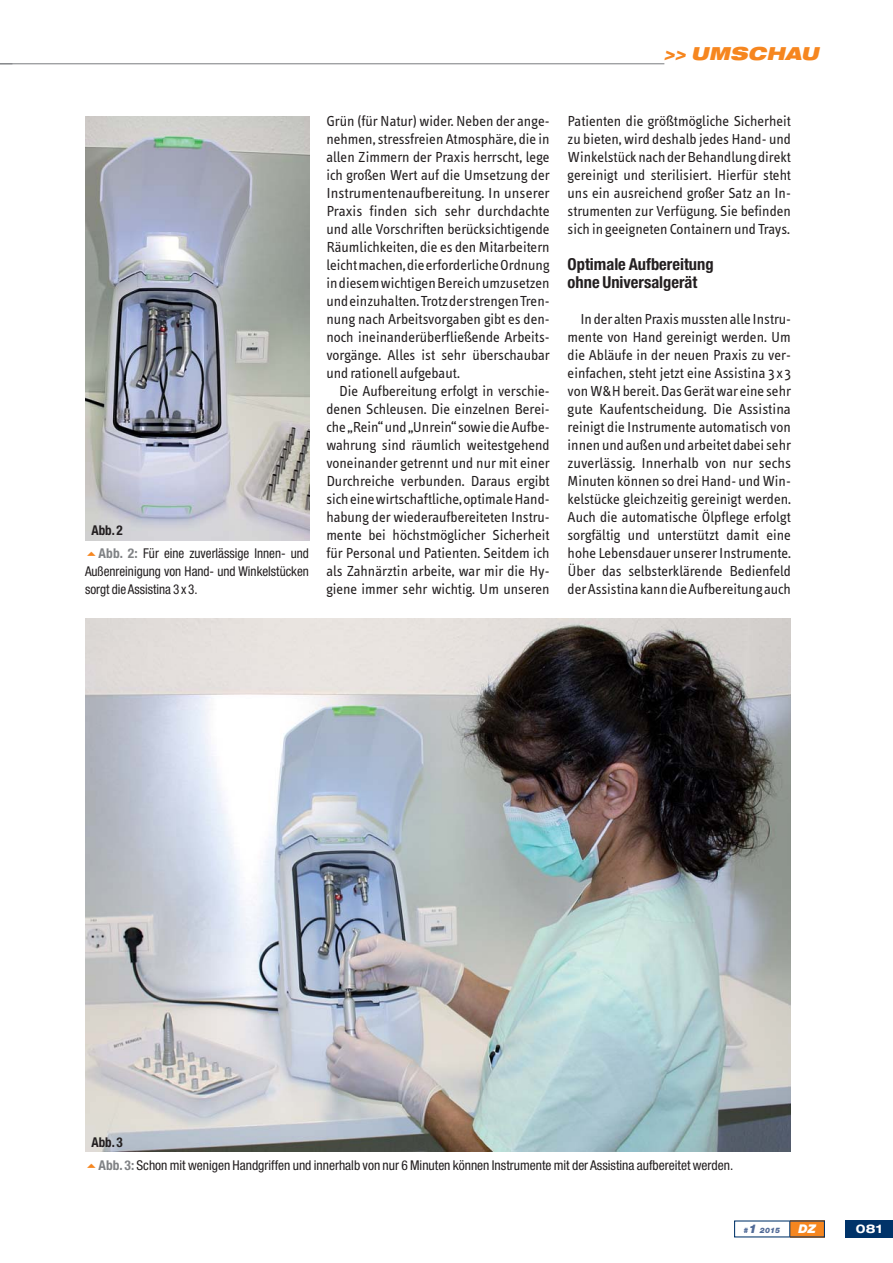
<style>
.page{position:relative;width:893px;height:1263px;background:#fff}
.page>*{position:absolute;margin:0;border:0;box-sizing:border-box;transform-origin:0 0}
.t1{font:italic 900 expanded 18px "Helvetica Neue";color:#f6861f}
.t2{font:700 condensed 16.5px/18px "Helvetica Neue";color:#231f20}
.t3{font:15px/18px "Info Text";color:#231f20;text-align:justify}
.t4{font:condensed 13.5px/18px "Helvetica Neue";color:#231f20;text-align:justify}
.t5{font:700 condensed 13.5px "Helvetica Neue";color:#231f20}
.t6{font:700 expanded 12px "Helvetica Neue";color:#fff}
.t7{font:italic 900 12px "Helvetica Neue";color:#fff}
.t8{font:italic 900 7.5px "Helvetica Neue";color:#516b98}
.s1{font-weight:700;color:#808285}
.s2{font-size:12px}
</style>
<div class="page">
<div style="left:790px;top:1220px;width:35px;height:17px;background:#f6861f"></div>
<div style="left:845px;top:1220px;width:48px;height:17px;background:#003369"></div>
<svg style="left:789px;top:1221px;width:1px;height:16px"></svg>
<img style="left:85px;top:116px;width:224px;height:424px">
<hr style="left:0;top:63px;width:664px;height:1px;background:#808285">
<img style="left:85px;top:619px;width:706px;height:533px">
<p class="t1" style="left:664px;top:45px;width:160px">&gt;&gt; UMSCHAU</p>
<p class="t5" style="left:91px;top:525px;width:33px">Abb. 2</p>
<p class="t4" style="left:85px;top:546px;width:225px;text-indent:14px"><span class="s1">Abb. 2:</span> Für eine zuverlässige Innen- und Außenreinigung von Hand- und Winkelstücken sorgt die Assistina 3 x 3.</p>
<p class="t3" style="left:326px;top:113px;width:225px">Grün (für Natur) wider. Neben der ange&shy;nehmen, stressfreien Atmosphäre, die in allen Zimmern der Praxis herrscht, lege ich großen Wert auf die Umsetzung der Instrumentenaufbereitung. In unserer Praxis finden sich sehr durchdachte und alle Vorschriften berücksichtigende Räumlichkeiten, die es den Mitarbeitern leicht machen, die erforderliche Ordnung in diesem wichtigen Bereich umzusetzen und einzuhalten. Trotz der strengen Tren&shy;nung nach Arbeitsvorgaben gibt es den&shy;noch ineinanderüberfließende Arbeits&shy;vorgänge. Alles ist sehr überschaubar und rationell aufgebaut.</p>
<p class="t3" style="left:326px;top:383px;width:225px;text-indent:13px">Die Aufbereitung erfolgt in verschie&shy;denen Schleusen. Die einzelnen Berei&shy;che „Rein“ und „Unrein“ sowie die Aufbe&shy;wahrung sind räumlich weitestgehend voneinander getrennt und nur mit einer Durchreiche verbunden. Daraus ergibt sich eine wirtschaftliche, optimale Hand&shy;habung der wiederaufbereiteten Instru&shy;mente bei höchstmöglicher Sicherheit für Personal und Patienten. Seitdem ich als Zahnärztin arbeite, war mir die Hy&shy;giene immer sehr wichtig. Um unseren</p>
<p class="t3" style="left:568px;top:113px;width:225px">Patienten die größtmögliche Sicherheit zu bieten, wird deshalb jedes Hand- und Winkelstück nach der Behandlung direkt gereinigt und sterilisiert. Hierfür steht uns ein ausreichend großer Satz an In&shy;strumenten zur Verfügung. Sie befinden sich in geeigneten Containern und Trays.</p>
<p class="t2" style="left:568px;top:257px;width:147px">Optimale Aufbereitung ohne Universalgerät</p>
<p class="t3" style="left:568px;top:311px;width:225px;text-indent:13px">In der alten Praxis mussten alle Instru&shy;mente von Hand gereinigt werden. Um die Abläufe in der neuen Praxis zu ver&shy;einfachen, steht jetzt eine Assistina 3 x 3 von W&amp;H bereit. Das Gerät war eine sehr gute Kaufentscheidung. Die Assistina reinigt die Instrumente automatisch von innen und außen und arbeitet dabei sehr zuverlässig. Innerhalb von nur sechs Minuten können so drei Hand- und Win&shy;kelstücke gleichzeitig gereinigt werden.<br>Auch die automatische Ölpflege erfolgt sorgfältig und unterstützt damit eine hohe Lebensdauer unserer Instrumente.<br>Über das selbsterklärende Bedienfeld der Assistina kann die Aufbereitung auch</p>
<p class="t5" style="left:91px;top:1137px;width:33px">Abb. 3</p>
<p class="t4" style="left:99px;top:1158px;width:636px"><span class="s1">Abb. 3:</span> Schon mit wenigen Handgriffen und innerhalb von nur 6 Minuten können Instrumente mit der Assistina aufbereitet werden.</p>
<p class="t8" style="left:744px;top:1227px;width:38px">#<span class="s2">1</span> 2015</p>
<p class="t7" style="left:798px;top:1224px;width:19px">DZ</p>
<p class="t6" style="left:856px;top:1224px;width:28px">081</p>
</div>
